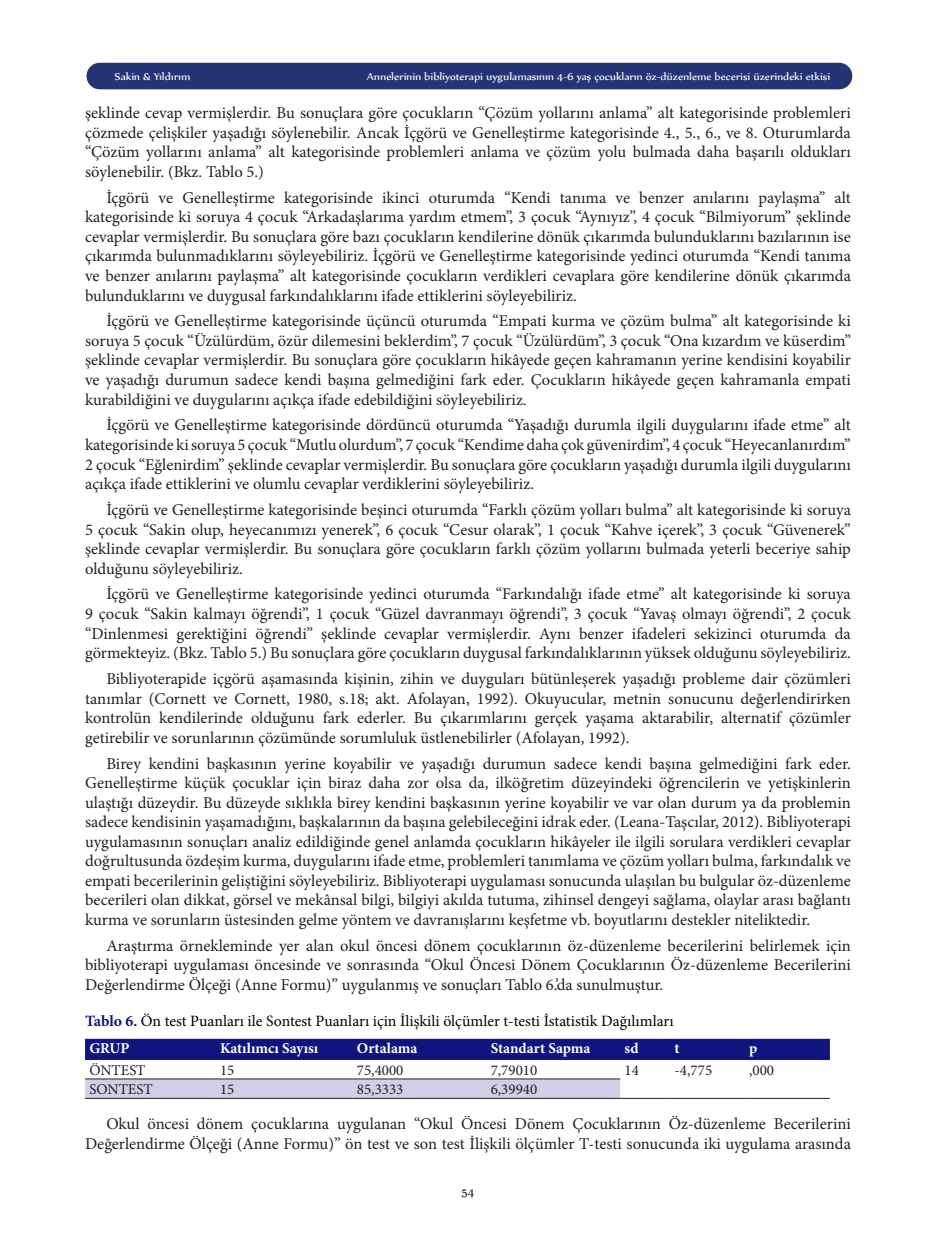
<style>
.page{position:relative;width:936px;height:1255px;background:#fff}
.page>*{position:absolute;margin:0;border:0;box-sizing:border-box;transform-origin:0 0}
.Mnormal{font:16.5px/19.5px "Minion Pro";color:#231f20;text-align:justify}
.TableH{font:15.75px "Minion Pro";color:#000}
.Tabletxt{font:15px "Minion Pro";color:#231f20}
.Tabletxt-2{font:700 15px "Minion Pro";color:#fff}
.t1{font:13.5px "Nyala";color:#231f20}
.t2{font:12px "Nyala";color:#fff;scale:1.08 1}
.s1{font-weight:700;color:#10147e}
</style>
<div class="page">
<div style="left:86px;top:63px;width:766px;height:26px;background:#253573;border-radius:13px"></div>
<div style="left:85px;top:1038px;width:744px;height:21px;background:#10147e"></div>
<svg style="left:85px;top:1079px;width:535px;height:19px;background:#c9cade"></svg>
<hr style="left:85px;top:1059px;width:131px;height:1px;background:#231f20">
<hr style="left:216px;top:1059px;width:136px;height:1px;background:#231f20">
<hr style="left:352px;top:1059px;width:134px;height:1px;background:#231f20">
<hr style="left:486px;top:1059px;width:134px;height:1px;background:#231f20">
<hr style="left:620px;top:1059px;width:50px;height:1px;background:#231f20">
<hr style="left:670px;top:1059px;width:74px;height:1px;background:#231f20">
<hr style="left:744px;top:1059px;width:85px;height:1px;background:#231f20">
<hr style="left:620px;top:1098px;width:50px;height:1px;background:#231f20">
<hr style="left:670px;top:1098px;width:74px;height:1px;background:#231f20">
<hr style="left:744px;top:1098px;width:85px;height:1px;background:#231f20">
<hr style="left:85px;top:1078px;width:131px;height:1px;background:#231f20">
<hr style="left:216px;top:1078px;width:136px;height:1px;background:#231f20">
<hr style="left:352px;top:1078px;width:134px;height:1px;background:#231f20">
<hr style="left:486px;top:1078px;width:134px;height:1px;background:#231f20">
<hr style="left:85px;top:1098px;width:131px;height:1px;background:#231f20">
<hr style="left:216px;top:1098px;width:136px;height:1px;background:#231f20">
<hr style="left:352px;top:1098px;width:134px;height:1px;background:#231f20">
<hr style="left:486px;top:1098px;width:134px;height:1px;background:#231f20">
<p class="t2" style="left:115px;top:69px;width:71px">Sakin &amp; Yıldırım</p>
<p class="t2" style="left:367px;top:69px;width:430px">Annelerinin bibliyoterapi uygulamasının 4-6 yaş çocukların öz-düzenleme becerisi üzerindeki etkisi</p>
<p class="Mnormal" style="left:85px;top:103px;width:767px">şeklinde cevap vermişlerdir. Bu sonuçlara göre çocukların “Çözüm yollarını anlama” alt kategorisinde problemleri çözmede çelişkiler yaşadığı söylenebilir. Ancak İçgörü ve Genelleştirme kategorisinde 4., 5., 6., ve 8. Oturumlarda “Çözüm yollarını anlama” alt kategorisinde problemleri anlama ve çözüm yolu bulmada daha başarılı oldukları söylenebilir. (Bkz. Tablo 5.)</p>
<p class="Mnormal" style="left:85px;top:188px;width:767px;text-indent:21px">İçgörü ve Genelleştirme kategorisinde ikinci oturumda “Kendi tanıma ve benzer anılarını paylaşma” alt kategorisinde ki soruya 4 çocuk “Arkadaşlarıma yardım etmem”, 3 çocuk “Aynıyız”, 4 çocuk “Bilmiyorum” şeklinde cevaplar vermişlerdir. Bu sonuçlara göre bazı çocukların kendilerine dönük çıkarımda bulunduklarını bazılarının ise çıkarımda bulunmadıklarını söyleyebiliriz. İçgörü ve Genelleştirme kategorisinde yedinci oturumda “Kendi tanıma ve benzer anılarını paylaşma” alt kategorisinde çocukların verdikleri cevaplara göre kendilerine dönük çıkarımda bulunduklarını ve duygusal farkındalıklarını ifade ettiklerini söyleyebiliriz.</p>
<p class="Mnormal" style="left:85px;top:311px;width:767px;text-indent:21px">İçgörü ve Genelleştirme kategorisinde üçüncü oturumda “Empati kurma ve çözüm bulma” alt kategorisinde ki soruya 5 çocuk “Üzülürdüm, özür dilemesini beklerdim”, 7 çocuk “Üzülürdüm”, 3 çocuk “Ona kızardım ve küserdim” şeklinde cevaplar vermişlerdir. Bu sonuçlara göre çocukların hikâyede geçen kahramanın yerine kendisini koyabilir ve yaşadığı durumun sadece kendi başına gelmediğini fark eder. Çocukların hikâyede geçen kahramanla empati kurabildiğini ve duygularını açıkça ifade edebildiğini söyleyebiliriz.</p>
<p class="Mnormal" style="left:85px;top:415px;width:767px;text-indent:21px">İçgörü ve Genelleştirme kategorisinde dördüncü oturumda “Yaşadığı durumla ilgili duygularını ifade etme” alt kategorisinde ki soruya 5 çocuk “Mutlu olurdum”, 7 çocuk “Kendime daha çok güvenirdim”, 4 çocuk “Heyecanlanırdım” 2 çocuk “Eğlenirdim” şeklinde cevaplar vermişlerdir. Bu sonuçlara göre çocukların yaşadığı durumla ilgili duygularını açıkça ifade ettiklerini ve olumlu cevaplar verdiklerini söyleyebiliriz.</p>
<p class="Mnormal" style="left:85px;top:500px;width:767px;text-indent:21px">İçgörü ve Genelleştirme kategorisinde beşinci oturumda “Farklı çözüm yolları bulma” alt kategorisinde ki soruya 5 çocuk “Sakin olup, heyecanımızı yenerek”, 6 çocuk “Cesur olarak”, 1 çocuk “Kahve içerek”, 3 çocuk “Güvenerek” şeklinde cevaplar vermişlerdir. Bu sonuçlara göre çocukların farklı çözüm yollarını bulmada yeterli beceriye sahip olduğunu söyleyebiliriz.</p>
<p class="Mnormal" style="left:85px;top:584px;width:767px;text-indent:21px">İçgörü ve Genelleştirme kategorisinde yedinci oturumda “Farkındalığı ifade etme” alt kategorisinde ki soruya 9 çocuk “Sakin kalmayı öğrendi”, 1 çocuk “Güzel davranmayı öğrendi”, 3 çocuk “Yavaş olmayı öğrendi”, 2 çocuk “Dinlenmesi gerektiğini öğrendi” şeklinde cevaplar vermişlerdir. Aynı benzer ifadeleri sekizinci oturumda da görmekteyiz. (Bkz. Tablo 5.) Bu sonuçlara göre çocukların duygusal farkındalıklarının yüksek olduğunu söyleyebiliriz.</p>
<p class="Mnormal" style="left:85px;top:669px;width:767px;text-indent:21px">Bibliyoterapide içgörü aşamasında kişinin, zihin ve duyguları bütünleşerek yaşadığı probleme dair çözümleri tanımlar (Cornett ve Cornett, 1980, s.18; akt. Afolayan, 1992). Okuyucular, metnin sonucunu değerlendirirken kontrolün kendilerinde olduğunu fark ederler. Bu çıkarımlarını gerçek yaşama aktarabilir, alternatif çözümler getirebilir ve sorunlarının çözümünde sorumluluk üstlenebilirler (Afolayan, 1992).</p>
<p class="Mnormal" style="left:85px;top:753px;width:767px;text-indent:21px">Birey kendini başkasının yerine koyabilir ve yaşadığı durumun sadece kendi başına gelmediğini fark eder.<br>Genelleştirme küçük çocuklar için biraz daha zor olsa da, ilköğretim düzeyindeki öğrencilerin ve yetişkinlerin ulaştığı düzeydir. Bu düzeyde sıklıkla birey kendini başkasının yerine koyabilir ve var olan durum ya da problemin sadece kendisinin yaşamadığını, başkalarının da başına gelebileceğini idrak eder. (Leana-Taşcılar, 2012). Bibliyoterapi uygulamasının sonuçları analiz edildiğinde genel anlamda çocukların hikâyeler ile ilgili sorulara verdikleri cevaplar doğrultusunda özdeşim kurma, duygularını ifade etme, problemleri tanımlama ve çözüm yolları bulma, farkındalık ve empati becerilerinin geliştiğini söyleyebiliriz. Bibliyoterapi uygulaması sonucunda ulaşılan bu bulgular öz-düzenleme becerileri olan dikkat, görsel ve mekânsal bilgi, bilgiyi akılda tutuma, zihinsel dengeyi sağlama, olaylar arası bağlantı kurma ve sorunların üstesinden gelme yöntem ve davranışlarını keşfetme vb. boyutlarını destekler niteliktedir.</p>
<p class="Mnormal" style="left:85px;top:935px;width:767px;text-indent:21px">Araştırma örnekleminde yer alan okul öncesi dönem çocuklarının öz-düzenleme becerilerini belirlemek için bibliyoterapi uygulaması öncesinde ve sonrasında “Okul Öncesi Dönem Çocuklarının Öz-düzenleme Becerilerini Değerlendirme Ölçeği (Anne Formu)” uygulanmış ve sonuçları Tablo 6.’da sunulmuştur.</p>
<p class="TableH" style="left:85px;top:1010px;width:590px"><span class="s1">Tablo 6.</span> Ön test Puanları ile Sontest Puanları için İlişkili ölçümler t-testi İstatistik Dağılımları</p>
<p class="Tabletxt-2" style="left:89px;top:1038px;width:42px">GRUP</p>
<p class="Tabletxt-2" style="left:220px;top:1038px;width:100px">Katılımcı Sayısı</p>
<p class="Tabletxt-2" style="left:357px;top:1038px;width:62px">Ortalama</p>
<p class="Tabletxt-2" style="left:490px;top:1038px;width:101px">Standart Sapma</p>
<p class="Tabletxt-2" style="left:624px;top:1038px;width:16px">sd</p>
<p class="Tabletxt-2" style="left:674px;top:1038px;width:7px">t</p>
<p class="Tabletxt-2" style="left:749px;top:1038px;width:10px">p</p>
<p class="Tabletxt" style="left:89px;top:1059px;width:58px">ÖNTEST</p>
<p class="Tabletxt" style="left:220px;top:1059px;width:16px">15</p>
<p class="Tabletxt" style="left:357px;top:1059px;width:48px">75,4000</p>
<p class="Tabletxt" style="left:490px;top:1059px;width:48px">7,79010</p>
<p class="Tabletxt" style="left:624px;top:1059px;width:16px">14</p>
<p class="Tabletxt" style="left:674px;top:1059px;width:39px">-4,775</p>
<p class="Tabletxt" style="left:749px;top:1059px;width:27px">,000</p>
<p class="Tabletxt" style="left:89px;top:1079px;width:65px">SONTEST</p>
<p class="Tabletxt" style="left:220px;top:1079px;width:16px">15</p>
<p class="Tabletxt" style="left:357px;top:1079px;width:48px">85,3333</p>
<p class="Tabletxt" style="left:490px;top:1079px;width:48px">6,39940</p>
<p class="Mnormal" style="left:85px;top:1114px;width:767px;text-align:right">Okul öncesi dönem çocuklarına uygulanan “Okul Öncesi Dönem Çocuklarının Öz-düzenleme Becerilerini<br>Değerlendirme Ölçeği (Anne Formu)” ön test ve son test İlişkili ölçümler T-testi sonucunda iki uygulama arasında</p>
<p class="t1" style="left:461px;top:1183px;width:14px">54</p>
</div>
